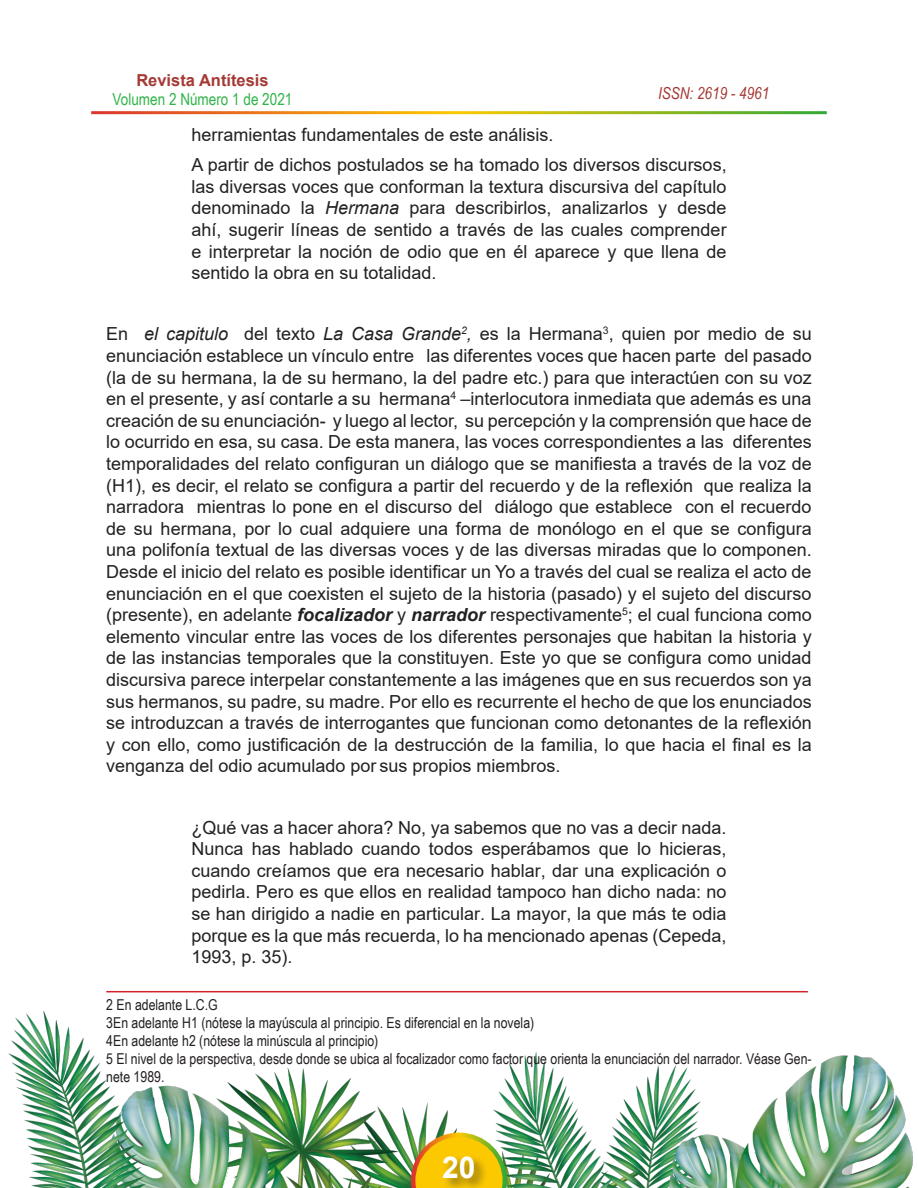
<style>
.page{position:relative;width:918px;height:1188px;background:#fff}
.page>*{position:absolute;margin:0;border:0;box-sizing:border-box;transform-origin:0 0}
.t1{font:700 30px "Arial";color:#fff}
.t2{font:18px/21.6px "Arial";color:#212121;text-align:justify}
.t3{font:16.5px "Arial Narrow";color:#31b44a}
.t4{font:700 16.5px "Arial";color:#a53a35}
.t5{font:italic 16.5px "Arial Narrow";color:#a53a35}
.Nota_de_pie{font:15px/18px "Arial Narrow";color:#231f20}
.s1{font-style:italic}
.s2{font-weight:700;font-style:italic}
</style>
<div class="page">
<img style="left:8px;top:1010px;width:905px;height:178px">
<svg style="left:411px;top:1133px;width:96px;height:55px;background:#ddc036"></svg>
<div style="left:442px;top:1155px;width:46px;height:33px;background:#231f20;opacity:.54"></div>
<hr style="left:106px;top:991px;width:702px;height:1px;background:#d1232a">
<p class="t4" style="left:136px;top:68px;width:134px">Revista Antítesis</p>
<p class="t3" style="left:113px;top:88px;width:181px">Volumen 2 Número 1 de 2021</p>
<p class="t5" style="left:658px;top:81px;width:113px">ISSN: 2619 - 4961</p>
<p class="t2" style="left:191px;top:123px;width:364px">herramientas fundamentales de este análisis.</p>
<p class="t2" style="left:191px;top:154px;width:537px">A partir de dichos postulados se ha tomado los diversos discursos, las diversas voces que conforman la textura discursiva del capítulo denominado la <span class="s1">Hermana</span> para describirlos, analizarlos y desde ahí, sugerir líneas de sentido a través de las cuales comprender e interpretar la noción de odio que en él aparece y que llena de sentido la obra en su totalidad.</p>
<p class="t2" style="left:106px;top:323px;width:707px">En <span class="s1">el capitulo</span> del texto <span class="s1">La Casa Grande</span><sup>2</sup><span class="s1">,</span> es la Hermana<sup>3</sup>, quien por medio de su enunciación establece un vínculo entre las diferentes voces que hacen parte del pasado (la de su hermana, la de su hermano, la del padre etc.) para que interactúen con su voz en el presente, y así contarle a su hermana<sup>4</sup> –interlocutora inmediata que además es una creación de su enunciación- y luego al lector, su percepción y la comprensión que hace de lo ocurrido en esa, su casa. De esta manera, las voces correspondientes a las diferentes temporalidades del relato configuran un diálogo que se manifiesta a través de la voz de (H1), es decir, el relato se configura a partir del recuerdo y de la reflexión que realiza la narradora mientras lo pone en el discurso del diálogo que establece con el recuerdo de su hermana, por lo cual adquiere una forma de monólogo en el que se configura una polifonía textual de las diversas voces y de las diversas miradas que lo componen.<br>Desde el inicio del relato es posible identificar un Yo a través del cual se realiza el acto de enunciación en el que coexisten el sujeto de la historia (pasado) y el sujeto del discurso (presente), en adelante <span class="s2">focalizador</span> y <span class="s2">narrador</span> respectivamente<sup>5</sup>; el cual funciona como elemento vincular entre las voces de los diferentes personajes que habitan la historia y de las instancias temporales que la constituyen. Este yo que se configura como unidad discursiva parece interpelar constantemente a las imágenes que en sus recuerdos son ya sus hermanos, su padre, su madre. Por ello es recurrente el hecho de que los enunciados se introduzcan a través de interrogantes que funcionan como detonantes de la reflexión y con ello, como justificación de la destrucción de la familia, lo que hacia el final es la venganza del odio acumulado por sus propios miembros.</p>
<p class="t2" style="left:191px;top:816px;width:537px">¿Qué vas a hacer ahora? No, ya sabemos que no vas a decir nada.<br>Nunca has hablado cuando todos esperábamos que lo hicieras, cuando creíamos que era necesario hablar, dar una explicación o pedirla. Pero es que ellos en realidad tampoco han dicho nada: no se han dirigido a nadie en particular. La mayor, la que más te odia porque es la que más recuerda, lo ha mencionado apenas (Cepeda, 1993, p. 35).</p>
<p class="Nota_de_pie" style="left:106px;top:995px;width:113px">2 En adelante L.C.G</p>
<p class="Nota_de_pie" style="left:106px;top:1013px;width:429px">3En adelante H1 (nótese la mayúscula al principio. Es diferencial en la novela)</p>
<p class="Nota_de_pie" style="left:106px;top:1031px;width:274px">4En adelante h2 (nótese la minúscula al principio)</p>
<p class="Nota_de_pie" style="left:106px;top:1049px;width:707px">5 El nivel de la perspectiva, desde donde se ubica al focalizador como factor que orienta la enunciación del narrador. Véase Gen&shy;nete 1989.</p>
<h1 class="t1" style="left:442px;top:1146px;width:35px">20</h1>
</div>
